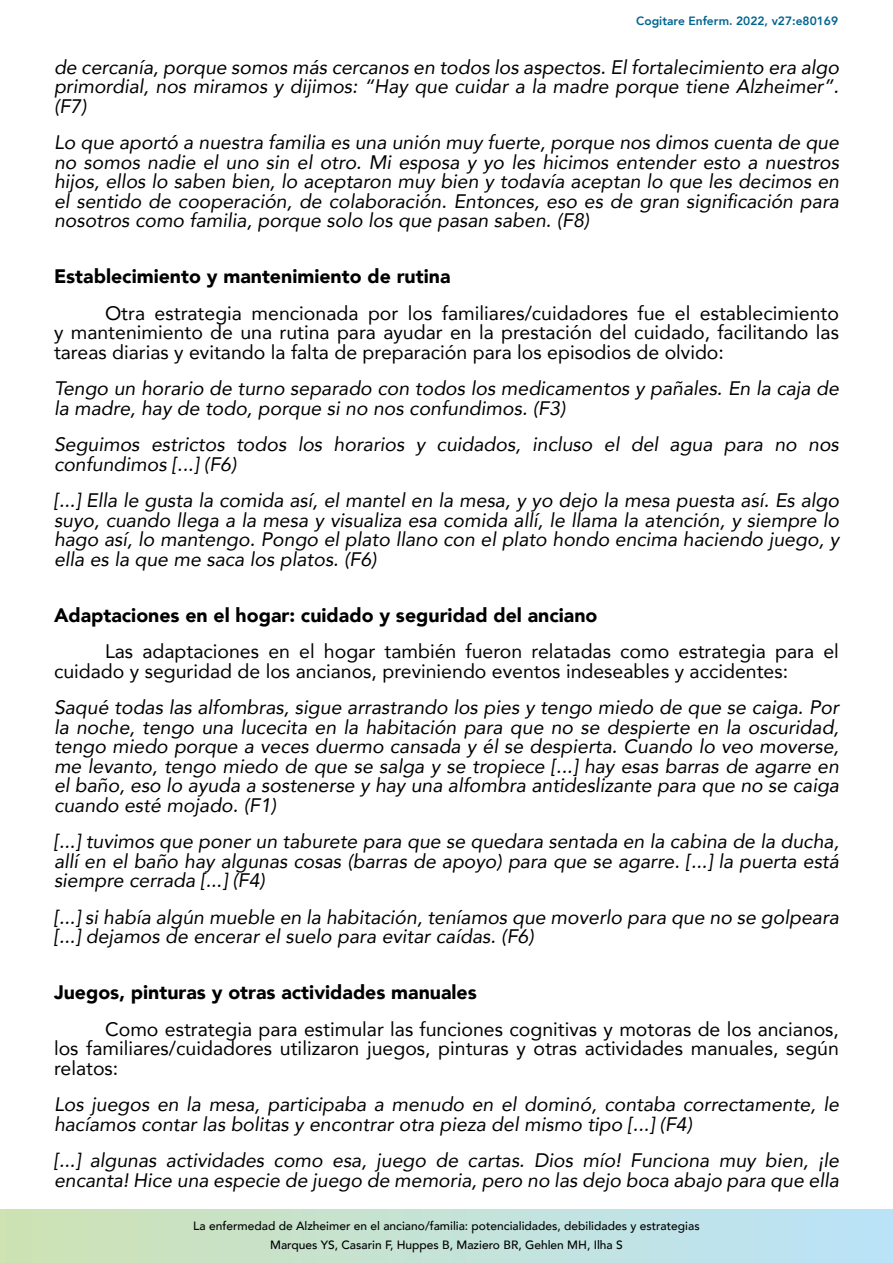
<style>
.page{position:relative;width:893px;height:1263px;background:#fff}
.page>*{position:absolute;margin:0;border:0;box-sizing:border-box;transform-origin:0 0}
.t1{font:italic 19.5px/19.5px "Avenir";color:#000;text-align:justify}
.t2{font:19.5px/19.5px "Avenir";color:#000;text-align:justify}
.t3{font:900 19.5px "Avenir";color:#000}
.t4{font:500 12px/18.6px "Avenir";color:#000;text-align:center}
.t5{font:800 12px "Avenir";color:#00658f}
</style>
<div class="page">
<svg style="left:0;top:1209px;width:893px;height:54px;background:#c4e2d6"></svg>
<p class="t5" style="left:636px;top:12px;width:203px">Cogitare Enferm. 2022, v27:e80169</p>
<p class="t1" style="left:54px;top:57px;width:786px">de cercanía, porque somos más cercanos en todos los aspectos. El fortalecimiento era algo primordial, nos miramos y dijimos: “Hay que cuidar a la madre porque tiene Alzheimer”. (F7)</p>
<p class="t1" style="left:54px;top:132px;width:786px">Lo que aportó a nuestra familia es una unión muy fuerte, porque nos dimos cuenta de que no somos nadie el uno sin el otro. Mi esposa y yo les hicimos entender esto a nuestros hijos, ellos lo saben bien, lo aceptaron muy bien y todavía aceptan lo que les decimos en el sentido de cooperación, de colaboración. Entonces, eso es de gran significación para nosotros como familia, porque solo los que pasan saben. (F8)</p>
<p class="t3" style="left:54px;top:260px;width:398px">Establecimiento y mantenimiento de rutina</p>
<p class="t2" style="left:54px;top:302px;width:786px;text-indent:51px">Otra estrategia mencionada por los familiares/cuidadores fue el establecimiento y mantenimiento de una rutina para ayudar en la prestación del cuidado, facilitando las tareas diarias y evitando la falta de preparación para los episodios de olvido:</p>
<p class="t1" style="left:54px;top:378px;width:787px">Tengo un horario de turno separado con todos los medicamentos y pañales. En la caja de la madre, hay de todo, porque si no nos confundimos. (F3)</p>
<p class="t1" style="left:54px;top:434px;width:786px">Seguimos estrictos todos los horarios y cuidados, incluso el del agua para no nos confundimos [...] (F6)</p>
<p class="t1" style="left:54px;top:490px;width:787px">[...] Ella le gusta la comida así, el mantel en la mesa, y yo dejo la mesa puesta así. Es algo suyo, cuando llega a la mesa y visualiza esa comida allí, le llama la atención, y siempre lo hago así, lo mantengo. Pongo el plato llano con el plato hondo encima haciendo juego, y ella es la que me saca los platos. (F6)</p>
<p class="t3" style="left:54px;top:598px;width:545px">Adaptaciones en el hogar: cuidado y seguridad del anciano</p>
<p class="t2" style="left:54px;top:641px;width:786px;text-indent:51px">Las adaptaciones en el hogar también fueron relatadas como estrategia para el cuidado y seguridad de los ancianos, previniendo eventos indeseables y accidentes:</p>
<p class="t1" style="left:54px;top:697px;width:786px">Saqué todas las alfombras, sigue arrastrando los pies y tengo miedo de que se caiga. Por la noche, tengo una lucecita en la habitación para que no se despierte en la oscuridad, tengo miedo porque a veces duermo cansada y él se despierta. Cuando lo veo moverse, me levanto, tengo miedo de que se salga y se tropiece [...] hay esas barras de agarre en el baño, eso lo ayuda a sostenerse y hay una alfombra antideslizante para que no se caiga cuando esté mojado. (F1)</p>
<p class="t1" style="left:54px;top:831px;width:787px">[...] tuvimos que poner un taburete para que se quedara sentada en la cabina de la ducha, allí en el baño hay algunas cosas (barras de apoyo) para que se agarre. [...] la puerta está siempre cerrada [...] (F4)</p>
<p class="t1" style="left:54px;top:907px;width:786px">[...] si había algún mueble en la habitación, teníamos que moverlo para que no se golpeara [...] dejamos de encerar el suelo para evitar caídas. (F6)</p>
<p class="t3" style="left:54px;top:976px;width:424px">Juegos, pinturas y otras actividades manuales</p>
<p class="t2" style="left:54px;top:1018px;width:786px;text-indent:51px">Como estrategia para estimular las funciones cognitivas y motoras de los ancianos, los familiares/cuidadores utilizaron juegos, pinturas y otras actividades manuales, según relatos:</p>
<p class="t1" style="left:54px;top:1094px;width:786px">Los juegos en la mesa, participaba a menudo en el dominó, contaba correctamente, le hacíamos contar las bolitas y encontrar otra pieza del mismo tipo [...] (F4)</p>
<p class="t1" style="left:54px;top:1150px;width:786px">[...] algunas actividades como esa, juego de cartas. Dios mío! Funciona muy bien, ¡le encanta! Hice una especie de juego de memoria, pero no las dejo boca abajo para que ella</p>
<p class="t4" style="left:193px;top:1216px;width:508px">La enfermedad de Alzheimer en el anciano/familia: potencialidades, debilidades y estrategias<br>Marques YS, Casarin F, Huppes B, Maziero BR, Gehlen MH, Ilha S</p>
</div>
